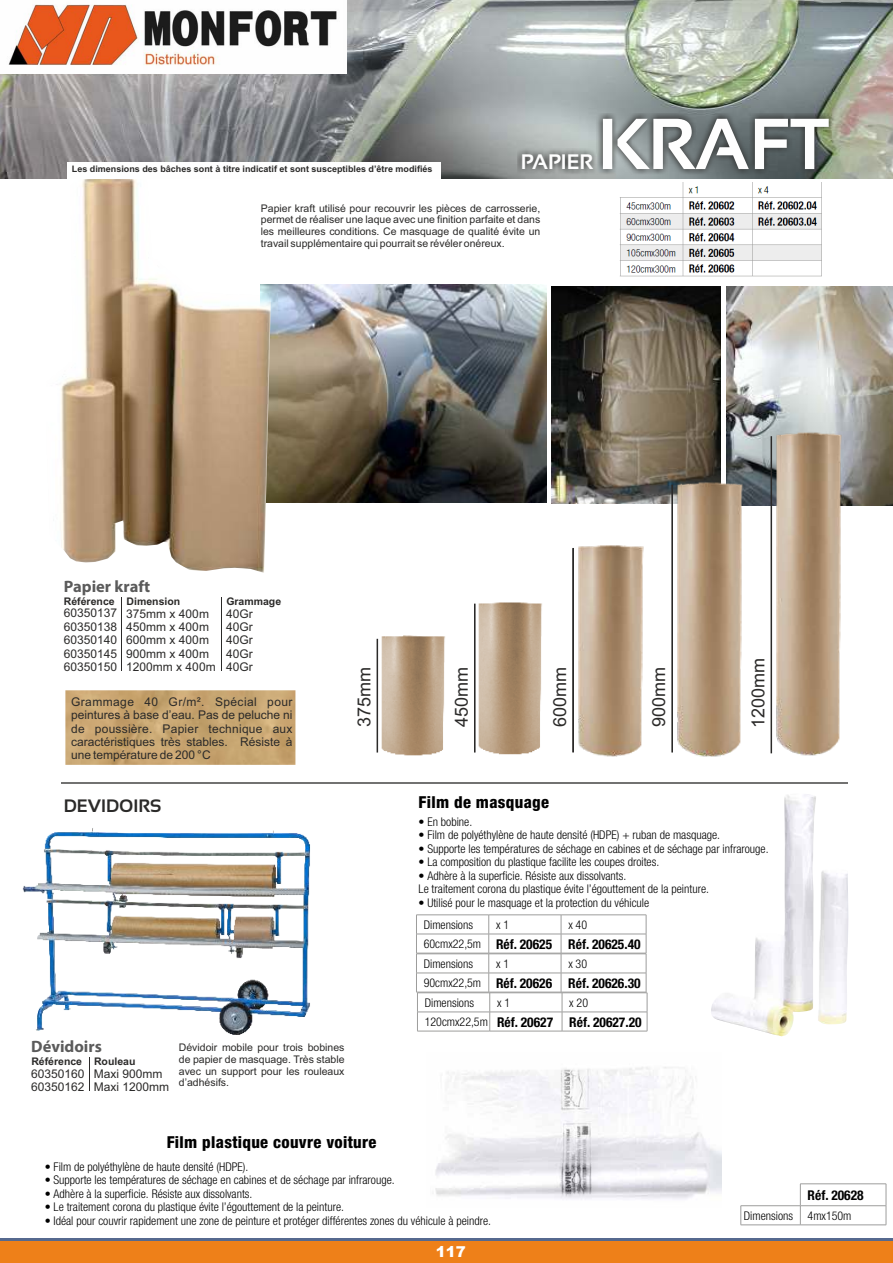
<style>
.page{position:relative;width:893px;height:1263px;background:#fff}
.page>*{position:absolute;margin:0;border:0;box-sizing:border-box;transform-origin:0 0}
.t1{font:700 72px "Sansation";color:#fefefe}
.t2{font:700 21px "Sansation";color:#fefefe}
.t3{font:18px "Arial";color:#2b2a29}
.t4{font:700 18px "Sansation";color:#2b2a29}
.t5{font:800 condensed 16.5px "Helvetica Neue LT";letter-spacing:.02em;color:#000}
.t6{font:700 16.5px "Myriad Pro";color:#5b5b5b}
.t7{font:900 15px "Arial";color:#fff}
.t8{font:700 condensed 13.5px "Helvetica Neue LT";color:#000}
.t9{font:300 condensed 12px/13.5px "Helvetica Neue LT";color:#000}
.t10{font:12px/13.4px "Arial";color:#2b2a29;text-align:justify}
.t11{font:10.5px/11.7px "Arial";color:#2b2a29;text-align:justify}
.t12{font:700 10.5px "Arial";color:#2b2a29}
.t13{font:900 10.5px "Arial";color:#fff}
.t14{font:700 9px "Arial";color:#2b2a29}
.s1{font-weight:300;font-size:12px}
</style>
<div class="page">
<img style="left:0;top:0;width:893px;height:178px">
<img style="left:727px;top:287px;width:166px;height:218px">
<img style="left:517px;top:114px;width:317px;height:60px">
<img style="left:65px;top:690px;width:230px;height:75px">
<hr style="left:121px;top:597px;width:1px;height:74px;background:#2b2a29">
<hr style="left:221px;top:597px;width:1px;height:74px;background:#2b2a29">
<img style="left:552px;top:287px;width:168px;height:217px">
<img style="left:274px;top:285px;width:272px;height:217px">
<img style="left:46px;top:170px;width:228px;height:403px">
<div style="left:771px;top:436px;width:1px;height:317px;border:1px solid #2b2a29"></div>
<div style="left:474px;top:604px;width:1px;height:148px;border:1px solid #2b2a29"></div>
<div style="left:377px;top:639px;width:1px;height:113px;border:1px solid #2b2a29"></div>
<div style="left:572px;top:548px;width:2px;height:204px;border:1px solid #2b2a29"></div>
<div style="left:671px;top:485px;width:2px;height:267px;border:1px solid #2b2a29"></div>
<img style="left:475px;top:602px;width:67px;height:153px">
<img style="left:378px;top:635px;width:67px;height:121px">
<img style="left:578px;top:545px;width:66px;height:212px">
<img style="left:674px;top:479px;width:71px;height:278px">
<img style="left:773px;top:427px;width:72px;height:329px">
<img style="left:22px;top:828px;width:288px;height:207px">
<hr style="left:61px;top:782px;width:787px;height:1px;background:#727271">
<hr style="left:89px;top:1058px;width:1px;height:33px;background:#2b2a29">
<div style="left:0;top:1238px;width:893px;height:25px;background:#56698f"></div>
<div style="left:67px;top:162px;width:374px;height:16px;background:#fefefe"></div>
<div style="left:1px;top:1241px;width:891px;height:22px;background:#ee8019"></div>
<img style="left:619px;top:182px;width:203px;height:95px">
<img style="left:711px;top:794px;width:137px;height:242px">
<hr style="left:416px;top:914px;width:73px;height:1px;background:#9d9d9c">
<hr style="left:489px;top:914px;width:72px;height:1px;background:#9d9d9c">
<hr style="left:561px;top:914px;width:85px;height:1px;background:#9d9d9c">
<svg style="left:416px;top:915px;width:232px;height:116px"></svg>
<hr style="left:417px;top:1031px;width:73px;height:1px;background:#9d9d9c">
<hr style="left:490px;top:1031px;width:72px;height:1px;background:#9d9d9c">
<hr style="left:562px;top:1031px;width:85px;height:1px;background:#9d9d9c">
<hr style="left:800px;top:1183px;width:86px;height:1px;background:#9d9d9c">
<svg style="left:741px;top:1184px;width:146px;height:41px"></svg>
<img style="left:435px;top:1067px;width:286px;height:133px">
<img style="left:0;top:0;width:347px;height:73px">
<p class="t14" style="left:72px;top:166px;width:362px">Les dimensions des bâches sont à titre indicatif et sont susceptibles d’être modifiés</p>
<h2 class="t2" style="left:521px;top:154px;width:74px">PAPIER</h2>
<h1 class="t1" style="left:598px;top:117px;width:233px">KRAFT</h1>
<p class="t11" style="left:261px;top:203px;width:281px">Papier kraft utilisé pour recouvrir les pièces de carrosserie, permet de réaliser une laque avec une finition parfaite et dans les meilleures conditions. Ce masquage de qualité évite un travail supplémentaire qui pourrait se révéler onéreux.</p>
<h3 class="t6" style="left:64px;top:580px;width:88px">Papier kraft</h3>
<p class="t12" style="left:64px;top:597px;width:118px">Référence Dimension</p>
<p class="t12" style="left:226px;top:597px;width:56px">Grammage</p>
<p class="t10" style="left:64px;top:608px;width:55px">60350137<br>60350138<br>60350140<br>60350145<br>60350150</p>
<p class="t10" style="left:126px;top:608px;width:91px;text-align:left">375mm x 400m<br>450mm x 400m<br>600mm x 400m<br>900mm x 400m<br>1200mm x 400m</p>
<p class="t10" style="left:226px;top:608px;width:28px">40Gr 40Gr 40Gr 40Gr 40Gr</p>
<p class="t10" style="left:71px;top:696px;width:223px">Grammage 40 Gr/m². Spécial pour peintures à base d’eau. Pas de peluche ni de poussière. Papier technique aux caractéristiques très stables. Résiste à une température de 200 °C</p>
<h3 class="t3" style="left:357px;top:727px;width:62px;rotate:-90deg">375mm</h3>
<h3 class="t3" style="left:455px;top:727px;width:62px;rotate:-90deg">450mm</h3>
<h3 class="t3" style="left:553px;top:727px;width:62px;rotate:-90deg">600mm</h3>
<h3 class="t3" style="left:652px;top:727px;width:62px;rotate:-90deg">900mm</h3>
<h3 class="t3" style="left:751px;top:728px;width:72px;rotate:-90deg">1200mm</h3>
<h3 class="t4" style="left:64px;top:799px;width:99px">DEVIDOIRS</h3>
<h3 class="t6" style="left:31px;top:1040px;width:72px">Dévidoirs</h3>
<p class="t12" style="left:31px;top:1057px;width:106px">Référence Rouleau</p>
<p class="t10" style="left:31px;top:1068px;width:55px">60350160<br>60350162</p>
<p class="t10" style="left:94px;top:1068px;width:77px">Maxi 900mm<br>Maxi 1200mm</p>
<p class="t11" style="left:179px;top:1042px;width:167px">Dévidoir mobile pour trois bobines de papier de masquage. Très stable avec un support pour les rouleaux d’adhésifs.</p>
<h3 class="t5" style="left:419px;top:792px;width:132px">Film de masquage</h3>
<p class="t9" style="left:419px;top:814px;width:55px">• En bobine.</p>
<p class="t9" style="left:419px;top:828px;width:303px">• Film de polyéthylène de haute densité (HDPE) + ruban de masquage.</p>
<p class="t9" style="left:419px;top:841px;width:352px">• Supporte les températures de séchage en cabines et de séchage par infrarouge.</p>
<p class="t9" style="left:419px;top:855px;width:242px">• La composition du plastique facilite les coupes droites.</p>
<p class="t9" style="left:419px;top:868px;width:292px">• Adhère à la superficie. Résiste aux dissolvants.<br>Le traitement corona du plastique évite l’égouttement de la peinture.</p>
<p class="t9" style="left:424px;top:891px;width:227px;line-height:22.6px;text-indent:-5px">• Utilisé pour le masquage et la protection du véhicule<br>Dimensions</p>
<p class="t9" style="left:496px;top:918px;width:15px">x 1</p>
<p class="t9" style="left:568px;top:918px;width:20px">x 40</p>
<p class="t8" style="left:424px;top:936px;width:218px"><span class="s1">60cmx22,5m</span> Réf. 20625 Réf. 20625.40</p>
<p class="t9" style="left:424px;top:957px;width:51px">Dimensions</p>
<p class="t9" style="left:496px;top:957px;width:15px">x 1</p>
<p class="t9" style="left:568px;top:957px;width:20px">x 30</p>
<p class="t8" style="left:424px;top:975px;width:218px"><span class="s1">90cmx22,5m</span> Réf. 20626 Réf. 20626.30</p>
<p class="t9" style="left:425px;top:996px;width:51px">Dimensions</p>
<p class="t9" style="left:497px;top:996px;width:15px">x 1</p>
<p class="t9" style="left:569px;top:996px;width:20px">x 20</p>
<p class="t8" style="left:425px;top:1014px;width:218px"><span class="s1">120cmx22,5m</span> Réf. 20627 Réf. 20627.20</p>
<h3 class="t5" style="left:167px;top:1132px;width:211px">Film plastique couvre voiture</h3>
<p class="t9" style="left:45px;top:1160px;width:205px">• Film de polyéthylène de haute densité (HDPE).</p>
<p class="t9" style="left:45px;top:1173px;width:352px">• Supporte les températures de séchage en cabines et de séchage par infrarouge.</p>
<p class="t9" style="left:45px;top:1187px;width:209px">• Adhère à la superficie. Résiste aux dissolvants.</p>
<p class="t9" style="left:45px;top:1200px;width:301px">• Le traitement corona du plastique évite l’égouttement de la peinture.</p>
<p class="t9" style="left:45px;top:1214px;width:448px">• Idéal pour couvrir rapidement une zone de peinture et protéger différentes zones du véhicule à peindre.</p>
<p class="t13" style="left:439px;top:1237px;width:16px">19</p>
<p class="t7" style="left:436px;top:1241px;width:32px">117</p>
<p class="t8" style="left:808px;top:1187px;width:58px">Réf. 20628</p>
<p class="t9" style="left:744px;top:1209px;width:109px">Dimensions 4mx150m</p>
</div>
